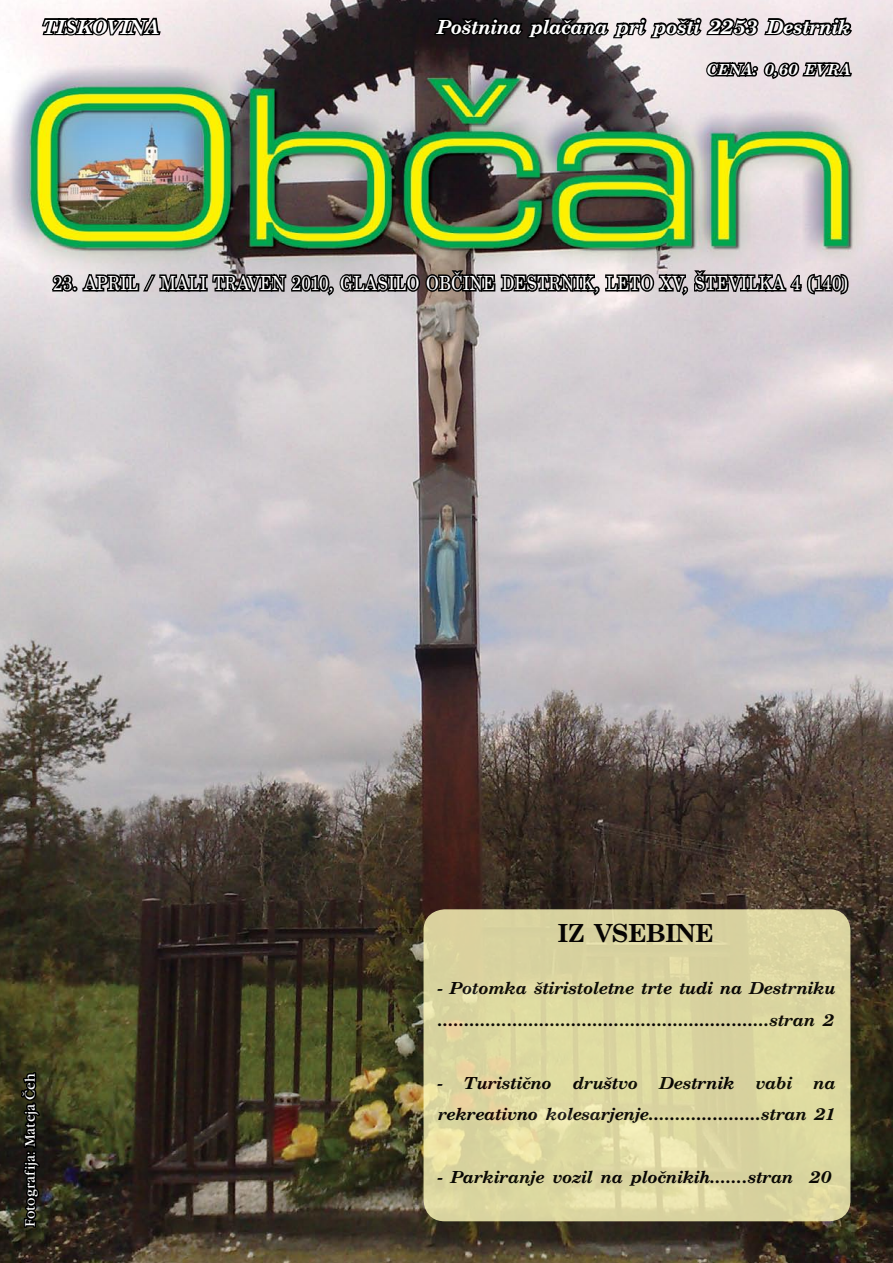
<style>
.page{position:relative;width:893px;height:1263px;background:#fff}
.page>*{position:absolute;margin:0;border:0;box-sizing:border-box;transform-origin:0 0}
.t1{font:700 27px "Century Sch TEE";letter-spacing:-.01em;color:#000}
.t2{font:21px "Century Sch TEE";letter-spacing:.01em;color:#fff;scale:.9 1}
.t3{font:italic 700 21px "Century Sch TEE";color:#fff}
.t4{font:italic 700 18px/31.5px "Century Sch TEE";color:#000;scale:1.05 1}
.t5{font:italic 700 16.5px "Century Sch TEE";color:#fff}
.t6{font:14.25px "Garamond Itc TEE";letter-spacing:.01em;color:#fff}
</style>
<div class="page">
<img style="left:0;top:0;width:893px;height:1263px">
<svg style="left:49px;top:256px;width:802px;height:42px"></svg>
<svg style="left:40px;top:0;width:123px;height:88px"></svg>
<svg style="left:432px;top:10px;width:422px;height:120px"></svg>
<svg style="left:12px;top:1036px;width:30px;height:224px"></svg>
<svg style="left:423px;top:909px;width:427px;height:312px;fill:#dbd5a0"></svg>
<p class="t3" style="left:43px;top:15px;width:118px">TISKOVINA</p>
<p class="t3" style="left:437px;top:15px;width:415px">Poštnina plačana pri pošti 2253 Destrnik</p>
<p class="t5" style="left:707px;top:60px;width:145px">CENA: 0,60 EVRA</p>
<p class="t2" style="left:53px;top:271px;width:884px">23. APRIL / MALI TRAVEN 2010, GLASILO OBČINE DESTRNIK, LETO XV, ŠTEVILKA 4 (140)</p>
<p class="t6" style="left:22px;top:1227px;width:155px;rotate:-90deg">Fotografija: Mateja Čeh</p>
<h1 class="t1" style="left:558px;top:918px;width:157px">IZ VSEBINE</h1>
<p class="t4" style="left:438px;top:973px;width:380px">- Potomka štiristoletne trte tudi na Destrniku ..............................................................stran 2</p>
<p class="t4" style="left:438px;top:1068px;width:380px">- Turistično društvo Destrnik vabi na rekreativno kolesarjenje.....................stran 21</p>
<p class="t4" style="left:438px;top:1162px;width:376px">- Parkiranje vozil na pločnikih.......stran 20</p>
</div>
